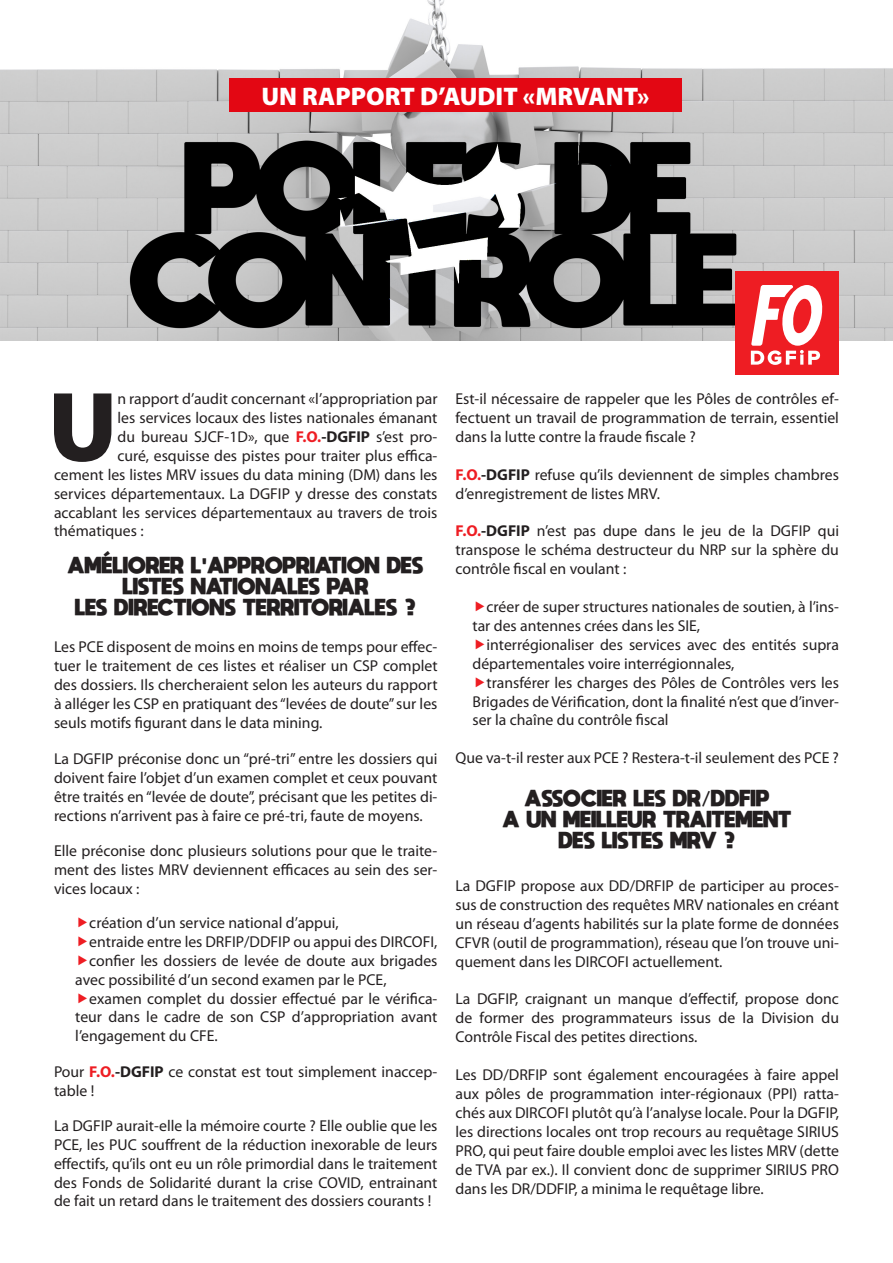
<style>
.page{position:relative;width:893px;height:1263px;background:#fff}
.page>*{position:absolute;margin:0;border:0;box-sizing:border-box;transform-origin:0 0}
.t1{font:900 99.9px "Myriad Pro";color:#231f20}
.t2{font:900 25.5px "Myriad Pro";color:#fff}
.t3{font:800 16.5px/21px "moon get";color:#231f20;text-align:center}
.t4{font:15.75px/18.9px "Myriad Pro";color:#231f20;text-align:justify}
.s1{font-weight:700;color:#ee1d23}
.s2{font-weight:700}
</style>
<div class="page">
<img style="left:0;top:0;width:893px;height:340px">
<div style="left:736px;top:271px;width:103px;height:104px;background:#ee1d23"></div>
<svg style="left:751px;top:285px;width:72px;height:80px"></svg>
<div style="left:229px;top:79px;width:453px;height:33px;background:#e30713"></div>
<p class="t2" style="left:261px;top:82px;width:389px">UN RAPPORT D’AUDIT «MRVANT»</p>
<p class="t1" style="left:48px;top:370px;width:71px">U</p>
<p class="t4" style="left:118px;top:389px;width:321px">n rapport d’audit concernant «l’appropriation par</p>
<p class="t4" style="left:118px;top:408px;width:321px">les services locaux des listes nationales émanant</p>
<p class="t4" style="left:118px;top:427px;width:321px">du bureau SJCF-1D», que <span class="s1">F.O.</span><span class="s2">-DGFIP</span> s’est pro-</p>
<p class="t4" style="left:118px;top:446px;width:321px">curé, esquisse des pistes pour traiter plus effica-</p>
<p class="t4" style="left:54px;top:465px;width:385px">cement les listes MRV issues du data mining (DM) dans les</p>
<p class="t4" style="left:54px;top:484px;width:385px">services départementaux. La DGFIP y dresse des constats</p>
<p class="t4" style="left:54px;top:502px;width:385px">accablant les services départementaux au travers de trois</p>
<p class="t4" style="left:54px;top:521px;width:91px">thématiques :</p>
<p class="t3" style="left:68px;top:554px;width:357px">AMÉLIORER L'APPROPRIATION DES<br>LISTES NATIONALES PAR</p>
<p class="t3" style="left:75px;top:596px;width:343px">LES DIRECTIONS TERRITORIALES ?</p>
<p class="t4" style="left:54px;top:637px;width:385px">Les PCE disposent de moins en moins de temps pour effec&shy;tuer le traitement de ces listes et réaliser un CSP complet des dossiers. Ils chercheraient selon les auteurs du rapport à alléger les CSP en pratiquant des “levées de doute” sur les seuls motifs figurant dans le data mining.</p>
<p class="t4" style="left:54px;top:749px;width:385px">La DGFIP préconise donc un “pré-tri” entre les dossiers qui doivent faire l’objet d’un examen complet et ceux pouvant être traités en “levée de doute”, précisant que les petites di&shy;rections n’arrivent pas à faire ce pré-tri, faute de moyens.</p>
<p class="t4" style="left:54px;top:841px;width:385px">Elle préconise donc plusieurs solutions pour que le traite&shy;ment des listes MRV deviennent efficaces au sein des ser&shy;vices locaux :</p>
<p class="t4" style="left:89px;top:913px;width:251px">création d’un service national d’appui,</p>
<p class="t4" style="left:89px;top:932px;width:350px">entraide entre les DRFIP/DDFIP ou appui des DIRCOFI,</p>
<p class="t4" style="left:75px;top:951px;width:364px;text-indent:14px">confier les dossiers de levée de doute aux brigades avec possibilité d’un second examen par le PCE,</p>
<p class="t4" style="left:75px;top:988px;width:364px;text-indent:14px">examen complet du dossier effectué par le vérifica&shy;teur dans le cadre de son CSP d’appropriation avant l’engagement du CFE.</p>
<p class="t4" style="left:54px;top:1062px;width:385px">Pour <span class="s1">F.O.</span><span class="s2">-DGFIP</span> ce constat est tout simplement inaccep&shy;table !</p>
<p class="t4" style="left:54px;top:1116px;width:385px">La DGFIP aurait-elle la mémoire courte ? Elle oublie que les PCE, les PUC souffrent de la réduction inexorable de leurs effectifs, qu’ils ont eu un rôle primordial dans le traitement des Fonds de Solidarité durant la crise COVID, entrainant de fait un retard dans le traitement des dossiers courants !</p>
<p class="t4" style="left:455px;top:389px;width:385px">Est-il nécessaire de rappeler que les Pôles de contrôles ef&shy;fectuent un travail de programmation de terrain, essentiel dans la lutte contre la fraude fiscale ?</p>
<p class="t4" style="left:455px;top:465px;width:385px"><span class="s1">F.O.</span><span class="s2">-DGFIP</span> refuse qu’ils deviennent de simples chambres d’enregistrement de listes MRV.</p>
<p class="t4" style="left:455px;top:521px;width:385px"><span class="s1">F.O.</span><span class="s2">-DGFIP</span> n’est pas dupe dans le jeu de la DGFIP qui transpose le schéma destructeur du NRP sur la sphère du contrôle fiscal en voulant :</p>
<p class="t4" style="left:472px;top:597px;width:368px;text-indent:14px">créer de super structures nationales de soutien, à l’ins&shy;tar des antennes crées dans les SIE,</p>
<p class="t4" style="left:472px;top:635px;width:368px;text-indent:14px">interrégionaliser des services avec des entités supra départementales voire interrégionnales,</p>
<p class="t4" style="left:472px;top:673px;width:368px;text-indent:14px">transférer les charges des Pôles de Contrôles vers les Brigades de Vérification, dont la finalité n’est que d’inver&shy;ser la chaîne du contrôle fiscal</p>
<p class="t4" style="left:455px;top:748px;width:385px">Que va-t-il rester aux PCE ? Restera-t-il seulement des PCE ?</p>
<p class="t3" style="left:525px;top:787px;width:246px">ASSOCIER LES DR/DDFIP</p>
<p class="t3" style="left:503px;top:808px;width:290px">A UN MEILLEUR TRAITEMENT</p>
<p class="t3" style="left:559px;top:829px;width:179px">DES LISTES MRV ?</p>
<p class="t4" style="left:455px;top:876px;width:385px">La DGFIP propose aux DD/DRFIP de participer au proces&shy;sus de construction des requêtes MRV nationales en créant un réseau d’agents habilités sur la plate forme de données CFVR (outil de programmation), réseau que l’on trouve uni&shy;quement dans les DIRCOFI actuellement.</p>
<p class="t4" style="left:455px;top:989px;width:385px">La DGFIP, craignant un manque d’effectif, propose donc de former des programmateurs issus de la Division du Contrôle Fiscal des petites directions.</p>
<p class="t4" style="left:455px;top:1065px;width:385px">Les DD/DRFIP sont également encouragées à faire appel aux pôles de programmation inter-régionaux (PPI) ratta&shy;chés aux DIRCOFI plutôt qu’à l’analyse locale. Pour la DGFIP, les directions locales ont trop recours au requêtage SIRIUS PRO, qui peut faire double emploi avec les listes MRV (dette de TVA par ex.). Il convient donc de supprimer SIRIUS PRO dans les DR/DDFIP, a minima le requêtage libre.</p>
</div>
